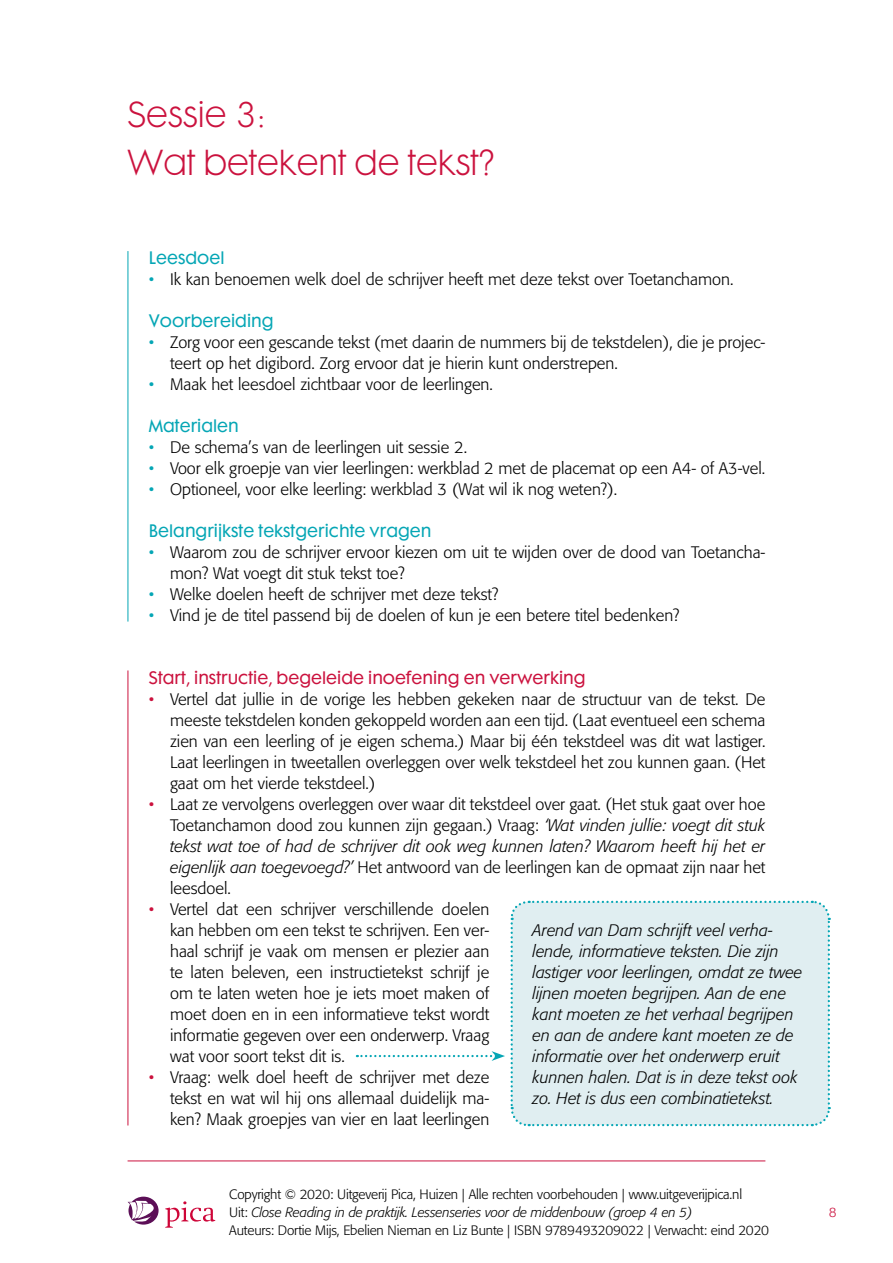
<style>
.page{position:relative;width:893px;height:1263px;background:#fff}
.page>*{position:absolute;margin:0;border:0;box-sizing:border-box;transform-origin:0 0}
.t1{font:33px/48px "Cg Futura Maxi Lt";color:#cb123e}
.t2{font:300 16.5px/21px "Formata";color:#000;text-align:justify}
.t3{font:italic 300 16.5px/21px "Formata";color:#000}
.t4{font:16.5px "Cg Futura Maxi Bk";color:#05a6b5}
.t5{font:16.5px "Cg Futura Maxi Bk";color:#cb123e}
.t6{font:300 13.5px/18px "Formata";letter-spacing:-.01em;color:#000}
.t7{font:300 13.5px "Formata";color:#cb123e}
.s1{color:#05a6b5}
.s2{color:#cb123e}
.s3{font-style:italic}
</style>
<div class="page">
<hr style="left:128px;top:1160px;width:637px;height:1px;background:#cb123e">
<svg style="left:165px;top:1201px;width:50px;height:27px"></svg>
<svg style="left:128px;top:1196px;width:31px;height:28px"></svg>
<hr style="left:128px;top:251px;width:1px;height:370px;background:#05a6b5">
<hr style="left:128px;top:670px;width:1px;height:455px;background:#cb123e">
<svg style="left:357px;top:900px;width:474px;height:227px"></svg>
<h1 class="t1" style="left:128px;top:92px;width:368px">Sessie 3:<br>Wat betekent de tekst?</h1>
<p class="t4" style="left:149px;top:248px;width:77px">Leesdoel</p>
<p class="t2" style="left:149px;top:269px;width:586px"><span class="s1">•</span> Ik kan benoemen welk doel de schrijver heeft met deze tekst over Toetanchamon.</p>
<p class="t4" style="left:149px;top:311px;width:126px">Voorbereiding</p>
<p class="t2" style="left:170px;top:332px;width:597px;text-indent:-21px"><span class="s1">•</span> Zorg voor een gescande tekst (met daarin de nummers bij de tekstdelen), die je projec&shy;teert op het digibord. Zorg ervoor dat je hierin kunt onderstrepen.</p>
<p class="t2" style="left:149px;top:374px;width:346px"><span class="s1">•</span> Maak het leesdoel zichtbaar voor de leerlingen.</p>
<p class="t4" style="left:149px;top:416px;width:91px">Materialen</p>
<p class="t2" style="left:149px;top:437px;width:320px"><span class="s1">•</span> De schema’s van de leerlingen uit sessie 2.</p>
<p class="t2" style="left:149px;top:458px;width:618px"><span class="s1">•</span> Voor elk groepje van vier leerlingen: werkblad 2 met de placemat op een A4- of A3-vel.</p>
<p class="t2" style="left:149px;top:479px;width:470px"><span class="s1">•</span> Optioneel, voor elke leerling: werkblad 3 (Wat wil ik nog weten?).</p>
<p class="t4" style="left:149px;top:521px;width:284px">Belangrijkste tekstgerichte vragen</p>
<p class="t2" style="left:170px;top:542px;width:597px;text-indent:-21px"><span class="s1">•</span> Waarom zou de schrijver ervoor kiezen om uit te wijden over de dood van Toetancha&shy;mon? Wat voegt dit stuk tekst toe?</p>
<p class="t2" style="left:149px;top:584px;width:351px"><span class="s1">•</span> Welke doelen heeft de schrijver met deze tekst?</p>
<p class="t2" style="left:149px;top:605px;width:532px"><span class="s1">•</span> Vind je de titel passend bij de doelen of kun je een betere titel bedenken?</p>
<p class="t5" style="left:149px;top:668px;width:438px">Start, instructie, begeleide inoefening en verwerking</p>
<p class="t2" style="left:170px;top:689px;width:597px;text-indent:-21px"><span class="s2">•</span> Vertel dat jullie in de vorige les hebben gekeken naar de structuur van de tekst. De meeste tekstdelen konden gekoppeld worden aan een tijd. (Laat eventueel een schema zien van een leerling of je eigen schema.) Maar bij één tekstdeel was dit wat lastiger.<br>Laat leerlingen in tweetallen overleggen over welk tekstdeel het zou kunnen gaan. (Het gaat om het vierde tekstdeel.)</p>
<p class="t2" style="left:170px;top:794px;width:597px;text-indent:-21px"><span class="s2">•</span> Laat ze vervolgens overleggen over waar dit tekstdeel over gaat. (Het stuk gaat over hoe Toetanchamon dood zou kunnen zijn gegaan.) Vraag: <span class="s3">‘Wat vinden jullie: voegt dit stuk tekst wat toe of had de schrijver dit ook weg kunnen laten? Waarom heeft hij het er eigenlijk aan toegevoegd?’</span> Het antwoord van de leerlingen kan de opmaat zijn naar het leesdoel.</p>
<p class="t2" style="left:170px;top:899px;width:321px;text-indent:-21px"><span class="s2">•</span> Vertel dat een schrijver verschillende doelen kan hebben om een tekst te schrijven. Een ver&shy;haal schrijf je vaak om mensen er plezier aan te laten beleven, een instructietekst schrijf je om te laten weten hoe je iets moet maken of moet doen en in een informatieve tekst wordt informatie gegeven over een onderwerp. Vraag wat voor soort tekst dit is.</p>
<p class="t2" style="left:170px;top:1067px;width:321px;text-indent:-21px"><span class="s2">•</span> Vraag: welk doel heeft de schrijver met deze tekst en wat wil hij ons allemaal duidelijk ma&shy;ken? Maak groepjes van vier en laat leerlingen</p>
<p class="t3" style="left:533px;top:920px;width:271px">Arend van Dam schrijft veel verha&shy;lende, informatieve teksten. Die zijn lastiger voor leerlingen, omdat ze twee lijnen moeten begrijpen. Aan de ene kant moeten ze het verhaal begrijpen en aan de andere kant moeten ze de informatie over het onderwerp eruit kunnen halen. Dat is in deze tekst ook zo. Het is dus een combinatietekst.</p>
<p class="t6" style="left:229px;top:1185px;width:541px">Copyright © 2020: Uitgeverij Pica, Huizen | Alle rechten voorbehouden | www.uitgeverijpica.nl<br>Uit: <span class="s3">Close Reading in de praktijk. Lessenseries voor de middenbouw (groep 4 en 5)<br></span>Auteurs: Dortie Mijs, Ebelien Nieman en Liz Bunte | ISBN 9789493209022 | Verwacht: eind 2020</p>
<p class="t7" style="left:829px;top:1204px;width:9px">8</p>
</div>
